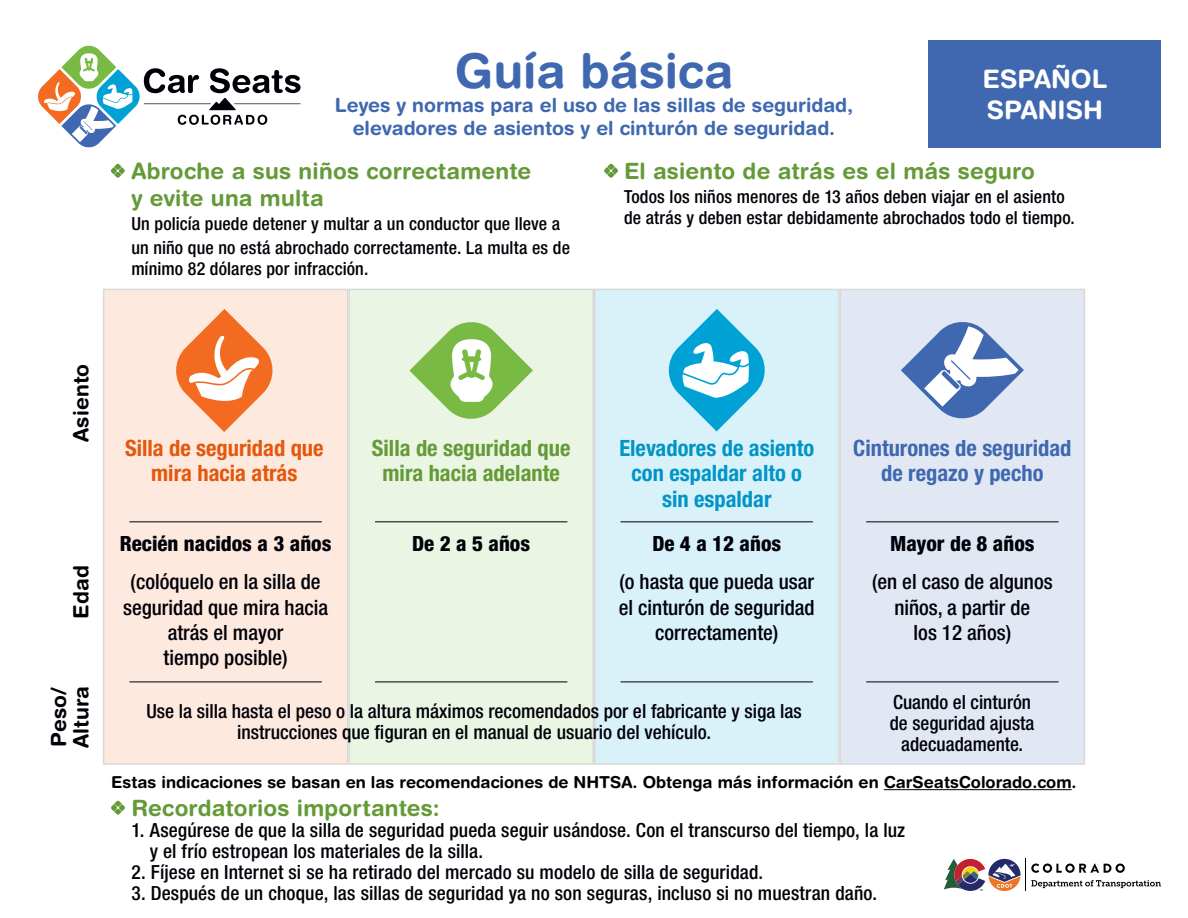
<style>
.page{position:relative;width:1188px;height:918px;background:#fff}
.page>*{position:absolute;margin:0;border:0;box-sizing:border-box;transform-origin:0 0}
.t1{font:700 48px "Helvetica Rounded LT Std";color:#3f68b0}
.Language{font:700 25.5px "Helvetica Rounded LT Std";color:#fff}
.t2{font:700 22.5px/27px "Helvetica Rounded LT Std";letter-spacing:.01em;color:#649a37}
.H4_Seat{font:700 condensed 22.5px/25.5px "Helvetica Neue LT Std";color:#0095c7;text-align:center}
.H4_Seat-2{font:700 condensed 22.5px/25.5px "Helvetica Neue LT Std";color:#649a37;text-align:center}
.H4_Seat-3{font:700 condensed 22.5px/25.5px "Helvetica Neue LT Std";color:#3f68b0;text-align:center}
.H4_Seat-4{font:700 condensed 22.5px/25.5px "Helvetica Neue LT Std";color:#e3580d;text-align:center}
.t3{font:500 condensed 21px/25.2px "Helvetica Neue LT Std";color:#000008;text-align:center}
.t4{font:800 condensed 21px "Helvetica Neue LT Std";color:#000008}
.t5{font:700 21px "Helvetica Rounded LT Std";letter-spacing:.005em;color:#000008}
.t6{font:500 condensed 19.5px/21px "Helvetica Neue LT Std";letter-spacing:.005em;color:#000008;text-align:center}
.t7{font:700 19.5px/23.4px "Helvetica Rounded LT Std";color:#3f68b0;text-align:center}
.t8{font:500 condensed 18px/24px "Helvetica Neue LT Std";letter-spacing:.005em;color:#000008}
.t9{font:700 16.5px "Helvetica Rounded LT Std";color:#000008}
</style>
<div class="page">
<div style="left:929px;top:40px;width:232px;height:108px;background:#3f68b0"></div>
<div style="left:103px;top:289px;width:245px;height:476px;background:#fde9de;border:2px solid #d9d9da"></div>
<div style="left:348px;top:289px;width:246px;height:476px;background:#ebf5e3;border:2px solid #d9d9da"></div>
<div style="left:594px;top:289px;width:246px;height:476px;background:#d9f1f9;border:2px solid #d9d9da"></div>
<div style="left:840px;top:289px;width:245px;height:476px;background:#e2e8f3;border:2px solid #d9d9da"></div>
<svg style="left:176px;top:309px;width:97px;height:123px"></svg>
<svg style="left:409px;top:322px;width:124px;height:97px"></svg>
<svg style="left:668px;top:309px;width:97px;height:122px"></svg>
<svg style="left:901px;top:322px;width:123px;height:97px"></svg>
<svg style="left:604px;top:164px;width:14px;height:14px"></svg>
<svg style="left:111px;top:164px;width:14px;height:14px"></svg>
<svg style="left:111px;top:801px;width:14px;height:14px"></svg>
<hr style="left:129px;top:521px;width:193px;height:2px;background:#4d4d52">
<hr style="left:129px;top:681px;width:193px;height:2px;background:#4d4d52">
<hr style="left:375px;top:521px;width:192px;height:2px;background:#4d4d52">
<hr style="left:375px;top:681px;width:192px;height:2px;background:#4d4d52">
<hr style="left:621px;top:521px;width:192px;height:2px;background:#4d4d52">
<hr style="left:621px;top:681px;width:192px;height:2px;background:#4d4d52">
<hr style="left:866px;top:521px;width:193px;height:2px;background:#4d4d52">
<hr style="left:866px;top:681px;width:193px;height:2px;background:#4d4d52">
<svg style="left:38px;top:46px;width:263px;height:101px"></svg>
<hr style="left:884px;top:789px;width:188px;height:1px;background:#000008">
<svg style="left:1031px;top:864px;width:94px;height:9px"></svg>
<hr style="left:1026px;top:859px;width:1px;height:32px;background:#000">
<svg style="left:1031px;top:880px;width:130px;height:8px"></svg>
<svg style="left:944px;top:859px;width:77px;height:32px"></svg>
<h1 class="t1" style="left:455px;top:42px;width:280px">Guía básica</h1>
<h1 class="t7" style="left:335px;top:93px;width:520px">Leyes y normas para el uso de las sillas de seguridad, elevadores de asientos y el cinturón de seguridad.</h1>
<h2 class="Language" style="left:983px;top:64px;width:126px">ESPAÑOL</h2>
<h2 class="Language" style="left:987px;top:94px;width:118px">SPANISH</h2>
<p class="t2" style="left:131px;top:157px;width:401px">Abroche a sus niños correctamente y evite una multa</p>
<p class="t8" style="left:131px;top:211px;width:440px">Un policía puede detener y multar a un conductor que lleve a un niño que no está abrochado correctamente. La multa es de</p>
<p class="t8" style="left:131px;top:257px;width:239px">mínimo 82 dólares por infracción.</p>
<p class="t2" style="left:624px;top:157px;width:413px">El asiento de atrás es el más seguro</p>
<p class="t8" style="left:624px;top:185px;width:452px;line-height:21.6px">Todos los niños menores de 13 años deben viajar en el asiento de atrás y deben estar debidamente abrochados todo el tiempo.</p>
<h3 class="t5" style="left:68px;top:442px;width:80px;rotate:-90deg">Asiento</h3>
<h3 class="t5" style="left:68px;top:619px;width:55px;rotate:-90deg">Edad</h3>
<h3 class="t5" style="left:46px;top:747px;width:61px;rotate:-90deg">Peso/</h3>
<h3 class="t5" style="left:68px;top:748px;width:64px;rotate:-90deg">Altura</h3>
<h4 class="H4_Seat-4" style="left:125px;top:435px;width:200px">Silla de seguridad que mira hacia atrás</h4>
<p class="t4" style="left:120px;top:530px;width:213px">Recién nacidos a 3 años</p>
<p class="t3" style="left:123px;top:569px;width:207px">(colóquelo en la silla de seguridad que mira hacia atrás el mayor<br>tiempo posible)</p>
<h4 class="H4_Seat-2" style="left:372px;top:435px;width:200px">Silla de seguridad que mira hacia adelante</h4>
<p class="t4" style="left:412px;top:530px;width:119px">De 2 a 5 años</p>
<h4 class="H4_Seat" style="left:619px;top:435px;width:196px">Elevadores de asiento con espaldar alto o sin espaldar</h4>
<p class="t4" style="left:652px;top:530px;width:130px">De 4 a 12 años</p>
<p class="t3" style="left:619px;top:569px;width:197px">(o hasta que pueda usar el cinturón de seguridad correctamente)</p>
<h4 class="H4_Seat-3" style="left:853px;top:435px;width:220px">Cinturones de seguridad de regazo y pecho</h4>
<p class="t4" style="left:890px;top:530px;width:146px">Mayor de 8 años</p>
<p class="t3" style="left:872px;top:569px;width:182px">(en el caso de algunos niños, a partir de<br>los 12 años)</p>
<p class="t6" style="left:890px;top:691px;width:146px">Cuando el cinturón de seguridad ajusta adecuadamente.</p>
<p class="t9" style="left:111px;top:772px;width:967px">Estas indicaciones se basan en las recomendaciones de NHTSA. Obtenga más información en CarSeatsColorado.com.</p>
<p class="t2" style="left:131px;top:794px;width:310px">Recordatorios importantes:</p>
<p class="t6" style="left:150px;top:819px;width:757px;text-align:left;text-indent:-18px">1. Asegúrese de que la silla de seguridad pueda seguir usándose. Con el transcurso del tiempo, la luz y el frío estropean los materiales de la silla.</p>
<p class="t6" style="left:131px;top:861px;width:633px">2. Fíjese en Internet si se ha retirado del mercado su modelo de silla de seguridad.</p>
<p class="t6" style="left:131px;top:882px;width:747px">3. Después de un choque, las sillas de seguridad ya no son seguras, incluso si no muestran daño.</p>
<p class="t6" style="left:146px;top:700px;width:657px">Use la silla hasta el peso o la altura máximos recomendados por el fabricante y siga las instrucciones que figuran en el manual de usuario del vehículo.</p>
</div>
